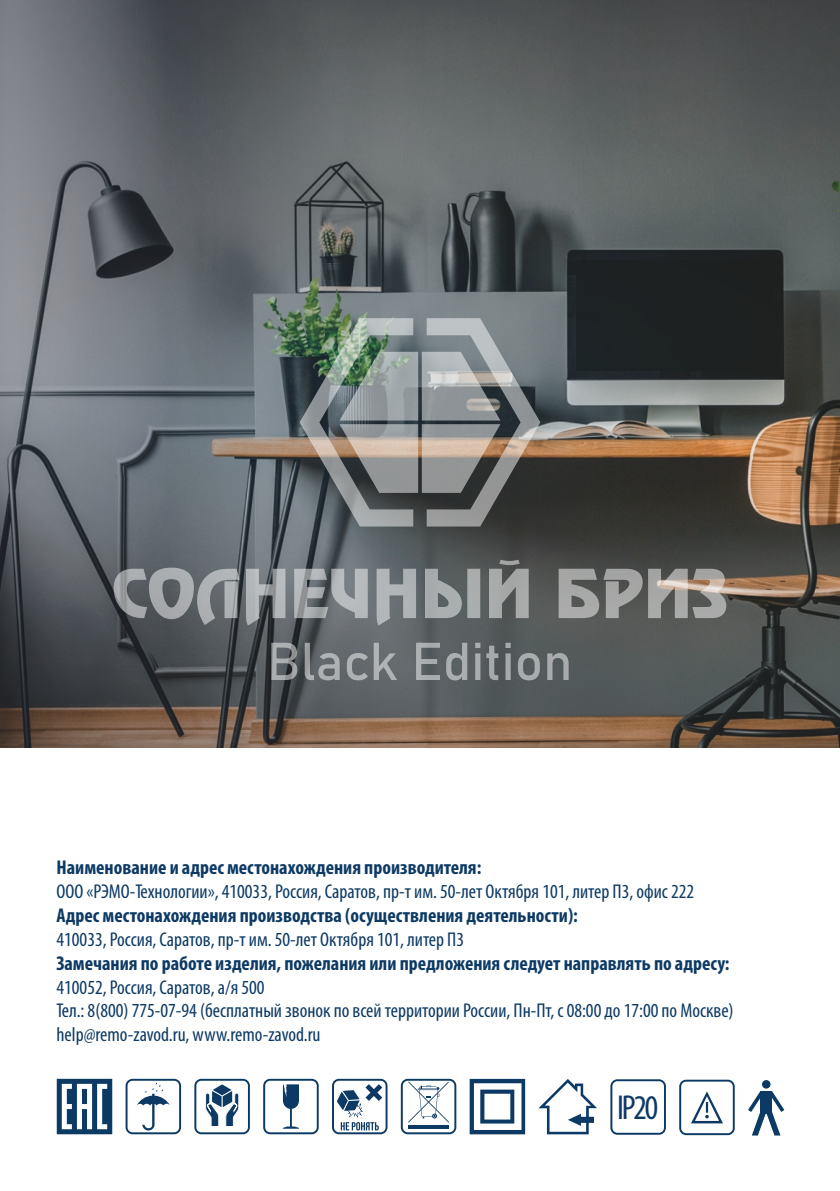
<style>
.page{position:relative;width:840px;height:1191px;background:#fff}
.page>*{position:absolute;margin:0;border:0;box-sizing:border-box;transform-origin:0 0}
.t1{font:condensed 34.8px "Myriad Pro";color:#0d3a64}
.t2{font:condensed 20px/23.8px "Myriad Pro";color:#0d3a64}
.t3{font:700 condensed 20px "Myriad Pro";color:#0d3a64}
</style>
<div class="page">
<img style="left:0;top:0;width:839px;height:747px">
<svg style="left:271px;top:643px;width:297px;height:37px;background:#74797b"></svg>
<svg style="left:114px;top:559px;width:612px;height:66px;background:#7c7f80"></svg>
<svg style="left:299px;top:318px;width:241px;height:208px;background:#6e7673"></svg>
<svg style="left:339px;top:352px;width:161px;height:141px;background:#919390"></svg>
<svg style="left:57px;top:1078px;width:55px;height:56px"></svg>
<svg style="left:125px;top:1078px;width:56px;height:56px"></svg>
<svg style="left:263px;top:1078px;width:55px;height:56px"></svg>
<svg style="left:400px;top:1078px;width:56px;height:56px"></svg>
<hr style="left:408px;top:1125px;width:41px;height:4px;background:#0d3a64">
<svg style="left:194px;top:1078px;width:56px;height:56px"></svg>
<svg style="left:538px;top:1079px;width:58px;height:55px"></svg>
<svg style="left:332px;top:1078px;width:55px;height:56px"></svg>
<svg style="left:469px;top:1078px;width:56px;height:56px"></svg>
<div style="left:761px;top:1080px;width:9px;height:8px;background:#0d3a64;border-radius:50%"></div>
<svg style="left:748px;top:1091px;width:35px;height:44px"></svg>
<svg style="left:679px;top:1079px;width:55px;height:56px"></svg>
<svg style="left:610px;top:1079px;width:55px;height:55px"></svg>
<p class="t3" style="left:56px;top:859px;width:426px">Наименование и адрес местонахождения производителя:</p>
<p class="t2" style="left:56px;top:881px;width:638px">ООО «РЭМО-Технологии», 410033, Россия, Саратов, пр-т им. 50-лет Октября 101, литер П3, офис 222</p>
<p class="t3" style="left:56px;top:907px;width:522px">Адрес местонахождения производства (осуществления деятельности):</p>
<p class="t2" style="left:56px;top:929px;width:409px">410033, Россия, Саратов, пр-т им. 50-лет Октября 101, литер П3</p>
<p class="t3" style="left:56px;top:955px;width:674px">Замечания по работе изделия, пожелания или предложения следует направлять по адресу:</p>
<p class="t2" style="left:56px;top:976px;width:678px">410052, Россия, Саратов, а/я 500<br>Тел.: 8(800) 775-07-94 (бесплатный звонок по всей территории России, Пн-Пт, с 08:00 до 17:00 по Москве) help@remo-zavod.ru, www.remo-zavod.ru</p>
<h1 class="t1" style="left:616px;top:1092px;width:43px">IP20</h1>
</div>
